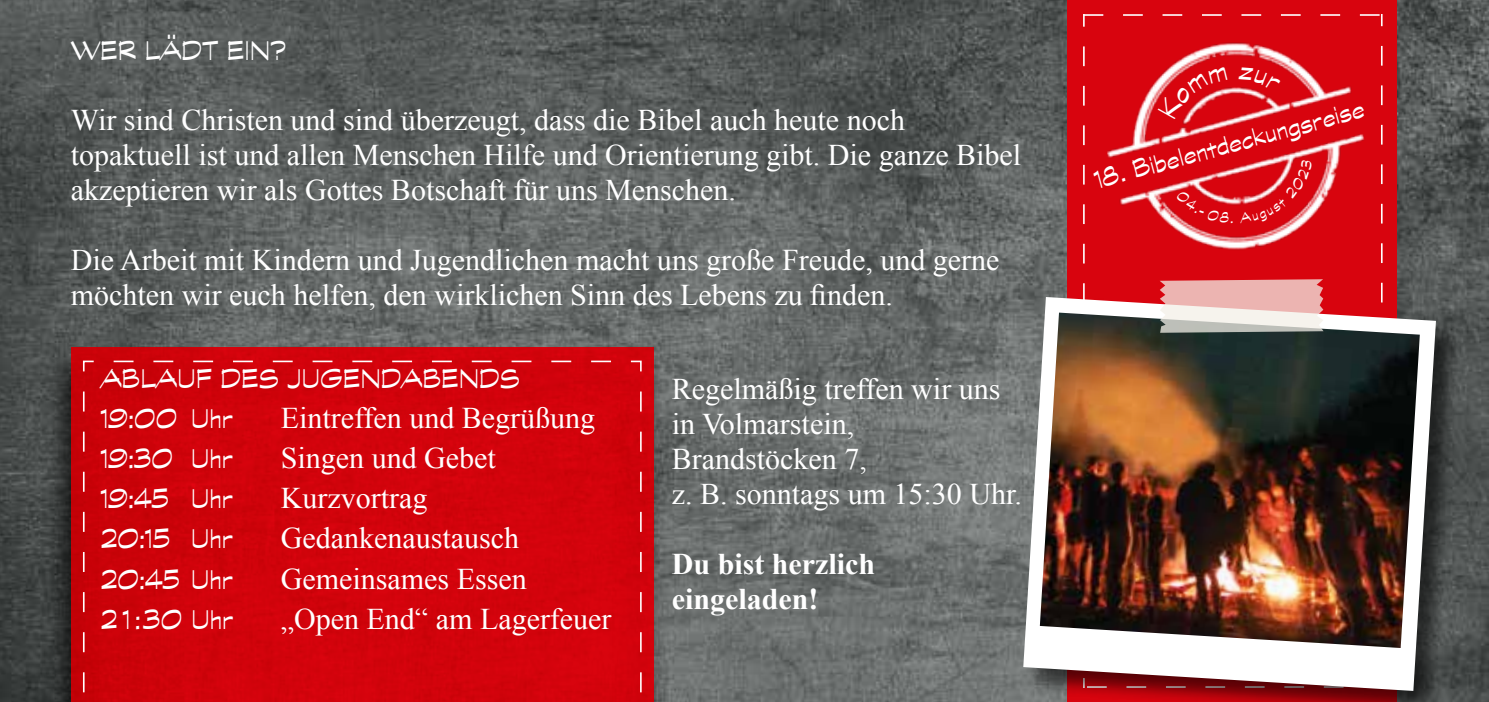
<style>
.page{position:relative;width:1489px;height:702px;background:#fff}
.page>*{position:absolute;margin:0;border:0;box-sizing:border-box;transform-origin:0 0}
.t1{font:30px/35px "Times New Roman";color:#fff}
.t2{font:30px/40px "Graphite MM";color:#fff}
.t3{font:700 30px/35px "Times New Roman";color:#fff}
.t4{font:28.25px "Graphite MM";color:#fff}
</style>
<div class="page">
<img style="left:0;top:0;width:1488px;height:702px">
<div style="left:1023px;top:297px;width:440px;height:405px;background:#000;opacity:.6"></div>
<svg style="left:1021px;top:295px;width:416px;height:397px"></svg>
<img style="left:1039px;top:312px;width:380px;height:336px">
<div style="left:40px;top:343px;width:630px;height:359px;background:#000;opacity:.75"></div>
<div style="left:71px;top:347px;width:582px;height:355px;background:#d8040e"></div>
<div style="left:52px;top:357px;width:605px;height:345px;background:#000;opacity:.75"></div>
<svg style="left:82px;top:360px;width:560px;height:342px"></svg>
<img style="left:1066px;top:0;width:337px;height:290px">
<img style="left:1082px;top:14px;width:300px;height:673px">
<p class="t2" style="left:71px;top:31px;width:217px">WER LÄDT EIN?</p>
<p class="t1" style="left:71px;top:102px;width:951px">Wir sind Christen und sind überzeugt, dass die Bibel auch heute noch topaktuell ist und allen Menschen Hilfe und Orientierung gibt. Die ganze Bibel akzeptieren wir als Gottes Botschaft für uns Menschen.</p>
<p class="t1" style="left:71px;top:242px;width:930px">Die Arbeit mit Kindern und Jugendlichen macht uns große Freude, und gerne möchten wir euch helfen, den wirklichen Sinn des Lebens zu finden.</p>
<p class="t2" style="left:101px;top:359px;width:421px">ABLAUF DES JUGENDABENDS<br>19:00 Uhr</p>
<p class="t1" style="left:281px;top:400px;width:316px">Eintreffen und Begrüßung</p>
<p class="t2" style="left:101px;top:439px;width:134px">19:30 Uhr</p>
<p class="t1" style="left:281px;top:440px;width:216px">Singen und Gebet</p>
<p class="t2" style="left:101px;top:479px;width:134px">19:45 Uhr</p>
<p class="t1" style="left:281px;top:480px;width:148px">Kurzvortrag</p>
<p class="t2" style="left:101px;top:519px;width:134px">20:15 Uhr</p>
<p class="t1" style="left:281px;top:520px;width:240px">Gedankenaustausch</p>
<p class="t2" style="left:101px;top:559px;width:134px">20:45 Uhr</p>
<p class="t1" style="left:281px;top:560px;width:247px">Gemeinsames Essen</p>
<p class="t2" style="left:101px;top:599px;width:134px">2 1:30 Uhr</p>
<p class="t1" style="left:281px;top:600px;width:332px">„Open End“ am Lagerfeuer</p>
<p class="t1" style="left:671px;top:371px;width:351px">Regelmäßig treffen wir uns in Volmarstein,<br>Brandstöcken 7,<br>z. B. sonntags um 15:30 Uhr.</p>
<p class="t3" style="left:671px;top:545px;width:205px">Du bist herzlich eingeladen!</p>
<p class="t4" style="left:1091px;top:165px;width:279px;rotate:-15deg">18. Bibelentdeckungsreise</p>
</div>
